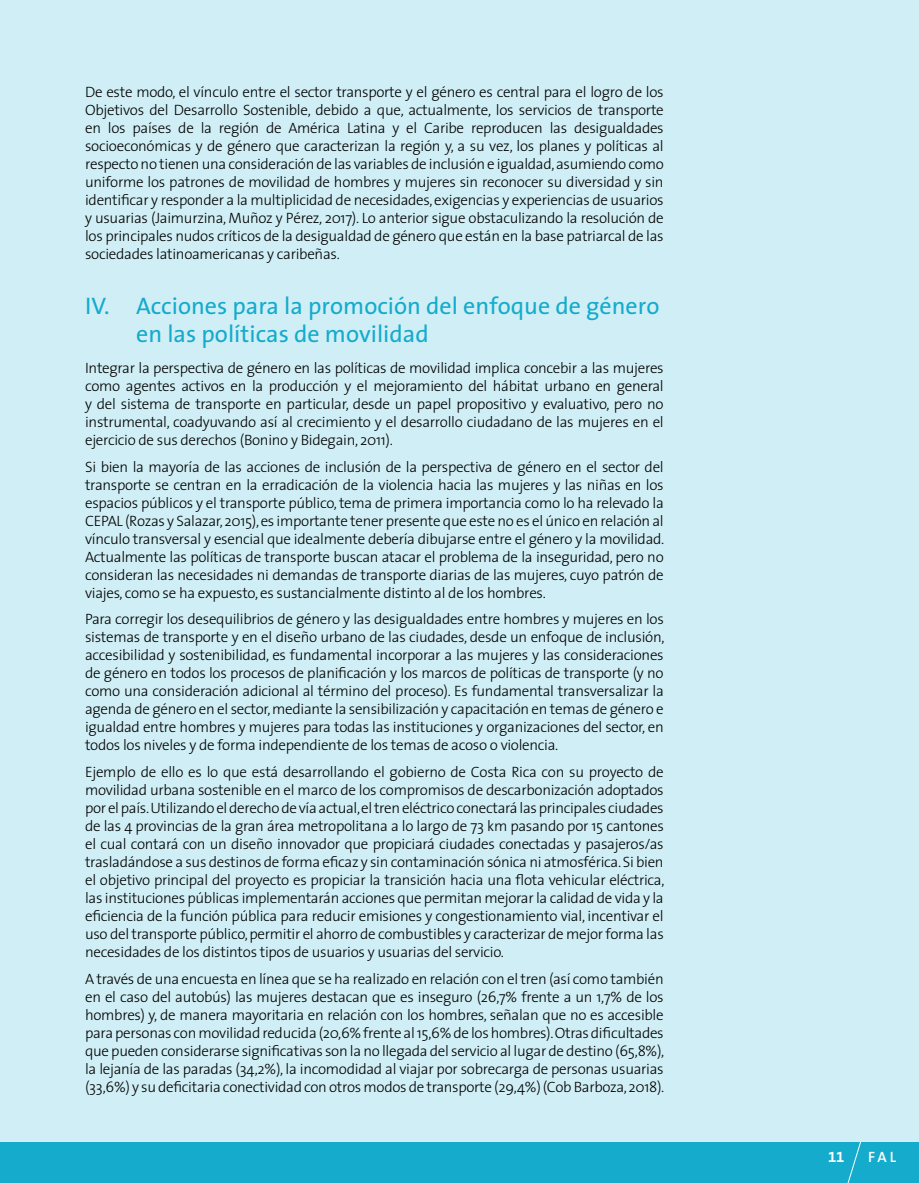
<style>
.page{position:relative;width:919px;height:1183px;background:#fff}
.page>*{position:absolute;margin:0;border:0;box-sizing:border-box;transform-origin:0 0}
.t1{font:24px/28.8px "The Sans";color:#14abcc}
.t2{font:300 15px/18px "The Sans";letter-spacing:-.02em;color:#000;text-align:justify}
.t3{font:600 15px "The Sans";color:#fff}
.t4{font:15px "The Sans Bold Expert";color:#fff}
</style>
<div class="page">
<div style="left:0;top:0;width:918px;height:1182px;background:#d0eef5"></div>
<div style="left:0;top:1141px;width:918px;height:41px;background:#14abcc"></div>
<svg style="left:846px;top:1141px;width:15px;height:41px"></svg>
<p class="t2" style="left:85px;top:82px;width:580px">De este modo, el vínculo entre el sector transporte y el género es central para el logro de los Objetivos del Desarrollo Sostenible, debido a que, actualmente, los servicios de transporte en los países de la región de América Latina y el Caribe reproducen las desigualdades socioeconómicas y de género que caracterizan la región y, a su vez, los planes y políticas al respecto no tienen una consideración de las variables de inclusión e igualdad, asumiendo como uniforme los patrones de movilidad de hombres y mujeres sin reconocer su diversidad y sin identificar y responder a la multiplicidad de necesidades, exigencias y experiencias de usuarios y usuarias (Jaimurzina, Muñoz y Pérez, 2017). Lo anterior sigue obstaculizando la resolución de los principales nudos críticos de la desigualdad de género que están en la base patriarcal de las sociedades latinoamericanas y caribeñas.</p>
<h1 class="t1" style="left:136px;top:290px;width:524px;text-indent:-51px">IV. Acciones para la promoción del enfoque de género en las políticas de movilidad</h1>
<p class="t2" style="left:85px;top:358px;width:580px">Integrar la perspectiva de género en las políticas de movilidad implica concebir a las mujeres como agentes activos en la producción y el mejoramiento del hábitat urbano en general y del sistema de transporte en particular, desde un papel propositivo y evaluativo, pero no instrumental, coadyuvando así al crecimiento y el desarrollo ciudadano de las mujeres en el ejercicio de sus derechos (Bonino y Bidegain, 2011).</p>
<p class="t2" style="left:85px;top:457px;width:580px">Si bien la mayoría de las acciones de inclusión de la perspectiva de género en el sector del transporte se centran en la erradicación de la violencia hacia las mujeres y las niñas en los espacios públicos y el transporte público, tema de primera importancia como lo ha relevado la CEPAL (Rozas y Salazar, 2015), es importante tener presente que este no es el único en relación al vínculo transversal y esencial que idealmente debería dibujarse entre el género y la movilidad.<br>Actualmente las políticas de transporte buscan atacar el problema de la inseguridad, pero no consideran las necesidades ni demandas de transporte diarias de las mujeres, cuyo patrón de viajes, como se ha expuesto, es sustancialmente distinto al de los hombres.</p>
<p class="t2" style="left:85px;top:609px;width:581px">Para corregir los desequilibrios de género y las desigualdades entre hombres y mujeres en los sistemas de transporte y en el diseño urbano de las ciudades, desde un enfoque de inclusión, accesibilidad y sostenibilidad, es fundamental incorporar a las mujeres y las consideraciones de género en todos los procesos de planificación y los marcos de políticas de transporte (y no como una consideración adicional al término del proceso). Es fundamental transversalizar la agenda de género en el sector, mediante la sensibilización y capacitación en temas de género e igualdad entre hombres y mujeres para todas las instituciones y organizaciones del sector, en todos los niveles y de forma independiente de los temas de acoso o violencia.</p>
<p class="t2" style="left:85px;top:762px;width:581px">Ejemplo de ello es lo que está desarrollando el gobierno de Costa Rica con su proyecto de movilidad urbana sostenible en el marco de los compromisos de descarbonización adoptados por el país. Utilizando el derecho de vía actual, el tren eléctrico conectará las principales ciudades de las 4 provincias de la gran área metropolitana a lo largo de 73 km pasando por 15 cantones el cual contará con un diseño innovador que propiciará ciudades conectadas y pasajeros/as trasladándose a sus destinos de forma eficaz y sin contaminación sónica ni atmosférica. Si bien el objetivo principal del proyecto es propiciar la transición hacia una flota vehicular eléctrica, las instituciones públicas implementarán acciones que permitan mejorar la calidad de vida y la eficiencia de la función pública para reducir emisiones y congestionamiento vial, incentivar el uso del transporte público, permitir el ahorro de combustibles y caracterizar de mejor forma las necesidades de los distintos tipos de usuarios y usuarias del servicio.</p>
<p class="t2" style="left:85px;top:968px;width:580px">A través de una encuesta en línea que se ha realizado en relación con el tren (así como también en el caso del autobús) las mujeres destacan que es inseguro (26,7% frente a un 1,7% de los hombres) y, de manera mayoritaria en relación con los hombres, señalan que no es accesible para personas con movilidad reducida (20,6% frente al 15,6% de los hombres). Otras dificultades que pueden considerarse significativas son la no llegada del servicio al lugar de destino (65,8%), la lejanía de las paradas (34,2%), la incomodidad al viajar por sobrecarga de personas usuarias (33,6%) y su deficitaria conectividad con otros modos de transporte (29,4%) (Cob Barboza, 2018).</p>
<p class="t4" style="left:828px;top:1143px;width:18px">11</p>
<p class="t3" style="left:868px;top:1143px;width:29px">FAL</p>
</div>
